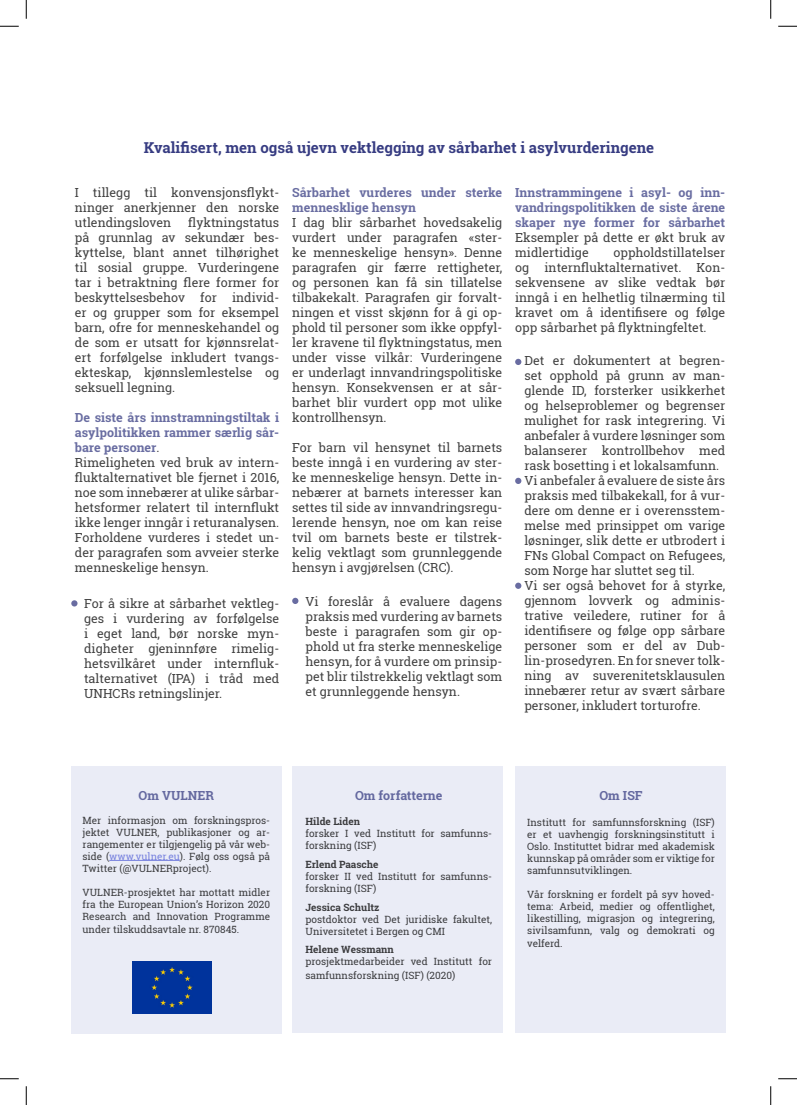
<style>
.page{position:relative;width:797px;height:1105px;background:#fff}
.page>*{position:absolute;margin:0;border:0;box-sizing:border-box;transform-origin:0 0}
.t1{font:700 15px "Roboto Slab";color:#373c82}
.t2{font:12.5px/15px "Roboto Slab";color:#000;text-align:justify}
.t3{font:700 12.5px/15px "Roboto Slab";color:#373c82}
.t4{font:10px/12px "Roboto Slab";color:#000;text-align:justify}
.t5{font:700 10px "Roboto Slab";color:#000}
.s1{font-weight:700;color:#373c82}
.s2{color:#4f5cd6}
</style>
<div class="page">
<div style="left:71px;top:766px;width:210px;height:268px;background:#eaecf6"></div>
<div style="left:292px;top:766px;width:210px;height:267px;background:#eaecf6"></div>
<div style="left:515px;top:766px;width:210px;height:267px;background:#eaecf6"></div>
<hr style="left:109px;top:860px;width:71px;height:1px;background:#4f5cd6">
<svg style="left:71px;top:600px;width:7px;height:6px"></svg>
<svg style="left:292px;top:598px;width:6px;height:6px"></svg>
<svg style="left:515px;top:359px;width:6px;height:6px"></svg>
<svg style="left:515px;top:478px;width:6px;height:6px"></svg>
<svg style="left:515px;top:583px;width:6px;height:6px"></svg>
<div style="left:133px;top:962px;width:78px;height:52px;background:#00339c"></div>
<svg style="left:0;top:25px;width:19px;height:2px"></svg>
<svg style="left:778px;top:25px;width:19px;height:2px"></svg>
<svg style="left:0;top:1078px;width:19px;height:1px"></svg>
<svg style="left:778px;top:1078px;width:19px;height:1px"></svg>
<svg style="left:25px;top:0;width:2px;height:19px"></svg>
<svg style="left:25px;top:1086px;width:2px;height:19px"></svg>
<svg style="left:770px;top:0;width:1px;height:19px"></svg>
<svg style="left:770px;top:1086px;width:1px;height:19px"></svg>
<p class="t1" style="left:144px;top:137px;width:512px">Kvalifisert, men også ujevn vektlegging av sårbarhet i asylvurderingene</p>
<p class="t2" style="left:75px;top:185px;width:206px">I tillegg til konvensjonsflykt&shy;ninger anerkjenner den norske utlendingsloven</p>
<p class="t2" style="left:75px;top:215px;width:206px;text-indent:113px">flyktningstatus på grunnlag av sekundær bes&shy;kyttelse, blant annet tilhørighet til sosial gruppe. Vurderingene tar i betraktning flere former for beskyttelsesbehov for individ&shy;er og grupper som for eksempel barn, ofre for menneskehandel og de som er utsatt for kjønnsrelat&shy;ert forfølgelse inkludert tvangs&shy;ekteskap, kjønnslemlestelse og seksuell legning.</p>
<p class="t2" style="left:75px;top:410px;width:206px;text-align:left"><span class="s1">De siste års innstramningstiltak i asylpolitikken rammer særlig sår&shy;bare personer</span>.<br>Rimeligheten ved bruk av intern&shy;fluktalternativet ble fjernet i 2016, noe som innebærer at ulike sårbar&shy;hetsformer relatert til internflukt ikke lenger inngår i returanalysen.<br>Forholdene vurderes i stedet un&shy;der paragrafen som avveier sterke menneskelige hensyn.</p>
<p class="t2" style="left:84px;top:596px;width:197px">For å sikre at sårbarhet vektleg&shy;ges i vurdering av forfølgelse i eget land, bør norske myn&shy;digheter gjeninnføre rimelig&shy;hetsvilkåret under internfluk&shy;talternativet (IPA) i tråd med UNHCRs retningslinjer.</p>
<p class="t3" style="left:292px;top:185px;width:212px">Sårbarhet vurderes under sterke mennesklige hensyn</p>
<p class="t2" style="left:292px;top:215px;width:212px">I dag blir sårbarhet hovedsakelig vurdert under paragrafen «ster&shy;ke menneskelige hensyn». Denne paragrafen gir færre rettigheter, og personen kan få sin tillatelse tilbakekalt. Paragrafen gir forvalt&shy;ningen et visst skjønn for å gi op&shy;phold til personer som ikke oppfyl&shy;ler kravene til flyktningstatus, men under visse vilkår: Vurderingene er underlagt innvandringspolitiske hensyn. Konsekvensen er at sår&shy;barhet blir vurdert opp mot ulike kontrollhensyn.</p>
<p class="t2" style="left:292px;top:440px;width:212px">For barn vil hensynet til barnets beste inngå i en vurdering av ster&shy;ke menneskelige hensyn. Dette in&shy;nebærer at barnets interesser kan settes til side av innvandringsregu&shy;lerende hensyn, noe om kan reise tvil om barnets beste er tilstrek&shy;kelig vektlagt som grunnleggende hensyn i avgjørelsen (CRC).</p>
<p class="t2" style="left:305px;top:594px;width:198px">Vi foreslår å evaluere dagens praksis med vurdering av barnets beste i paragrafen som gir op&shy;phold ut fra sterke menneskelige hensyn, for å vurdere om prinsip&shy;pet blir tilstrekkelig vektlagt som et grunnleggende hensyn.</p>
<p class="t3" style="left:515px;top:185px;width:212px;text-align:justify">Innstrammingene i asyl- og inn&shy;vandringspolitikken de siste årene skaper nye former for sårbarhet</p>
<p class="t2" style="left:515px;top:230px;width:211px">Eksempler på dette er økt bruk av midlertidige</p>
<p class="t2" style="left:515px;top:245px;width:212px;text-indent:98px">oppholdstillatelser og internfluktalternativet. Kon&shy;sekvensene av slike vedtak bør inngå i en helhetlig tilnærming til kravet om å identifisere og følge opp sårbarhet på flyktningfeltet.</p>
<p class="t2" style="left:524px;top:353px;width:202px;text-align:left">Det er dokumentert at begren&shy;set opphold på grunn av man&shy;glende ID, forsterker usikkerhet og helseproblemer og begrenser mulighet for rask integrering. Vi anbefaler å vurdere løsninger som balanserer kontrollbehov med rask bosetting i et lokalsamfunn.<br>Vi anbefaler å evaluere de siste års praksis med tilbakekall, for å vur&shy;dere om denne er i overensstem&shy;melse med prinsippet om varige løsninger, slik dette er utbrodert i<br>FNs Global Compact on Refugees, som Norge har sluttet seg til.<br>Vi ser også behovet for å styrke, gjennom lovverk og adminis&shy;trative veiledere, rutiner for å identifisere og følge opp sårbare personer som er del av Dub&shy;lin-prosedyren. En for snever tolk&shy;ning av suverenitetsklausulen innebærer retur av svært sårbare personer, inkludert torturofre.</p>
<p class="t3" style="left:139px;top:787px;width:77px">Om VULNER</p>
<p class="t4" style="left:82px;top:814px;width:189px">Mer informasjon om forskningspros&shy;jektet VULNER, publikasjoner og ar&shy;rangementer er tilgjengelig på vår web&shy;side (<span class="s2">www.vulner.eu</span>). Følg oss også på Twitter (@VULNERproject).</p>
<p class="t4" style="left:82px;top:886px;width:189px">VULNER-prosjektet har mottatt midler fra the European Union’s Horizon 2020<br>Research and Innovation Programme</p>
<p class="t4" style="left:82px;top:923px;width:158px">under tilskuddsavtale nr. 870845.</p>
<p class="t3" style="left:355px;top:787px;width:89px">Om forfatterne</p>
<p class="t5" style="left:305px;top:815px;width:56px">Hilde Liden</p>
<p class="t4" style="left:305px;top:827px;width:188px">forsker I ved Institutt for samfunns&shy;forskning (ISF)</p>
<p class="t5" style="left:305px;top:857px;width:74px">Erlend Paasche</p>
<p class="t4" style="left:305px;top:870px;width:188px">forsker II ved Institutt for samfunns&shy;forskning (ISF)</p>
<p class="t5" style="left:305px;top:900px;width:75px">Jessica Schultz</p>
<p class="t4" style="left:305px;top:913px;width:188px">postdoktor ved Det juridiske fakultet,<br>Universitetet i Bergen og CMI</p>
<p class="t5" style="left:305px;top:943px;width:90px">Helene Wessmann</p>
<p class="t4" style="left:305px;top:955px;width:188px;line-height:13.5px">prosjektmedarbeider ved Institutt for samfunnsforskning (ISF) (2020)</p>
<p class="t3" style="left:599px;top:788px;width:45px">Om ISF</p>
<p class="t4" style="left:527px;top:816px;width:189px">Institutt for samfunnsforskning (ISF) er et uavhengig forskningsinstitutt i Oslo. Instituttet bidrar med akademisk kunnskap på områder som er viktige for samfunnsutviklingen.</p>
<p class="t4" style="left:527px;top:888px;width:189px">Vår forskning er fordelt på syv hoved&shy;tema: Arbeid, medier og offentlighet, likestilling, migrasjon og integrering, sivilsamfunn, valg og demokrati og</p>
<p class="t4" style="left:527px;top:938px;width:37px">velferd.</p>
</div>
